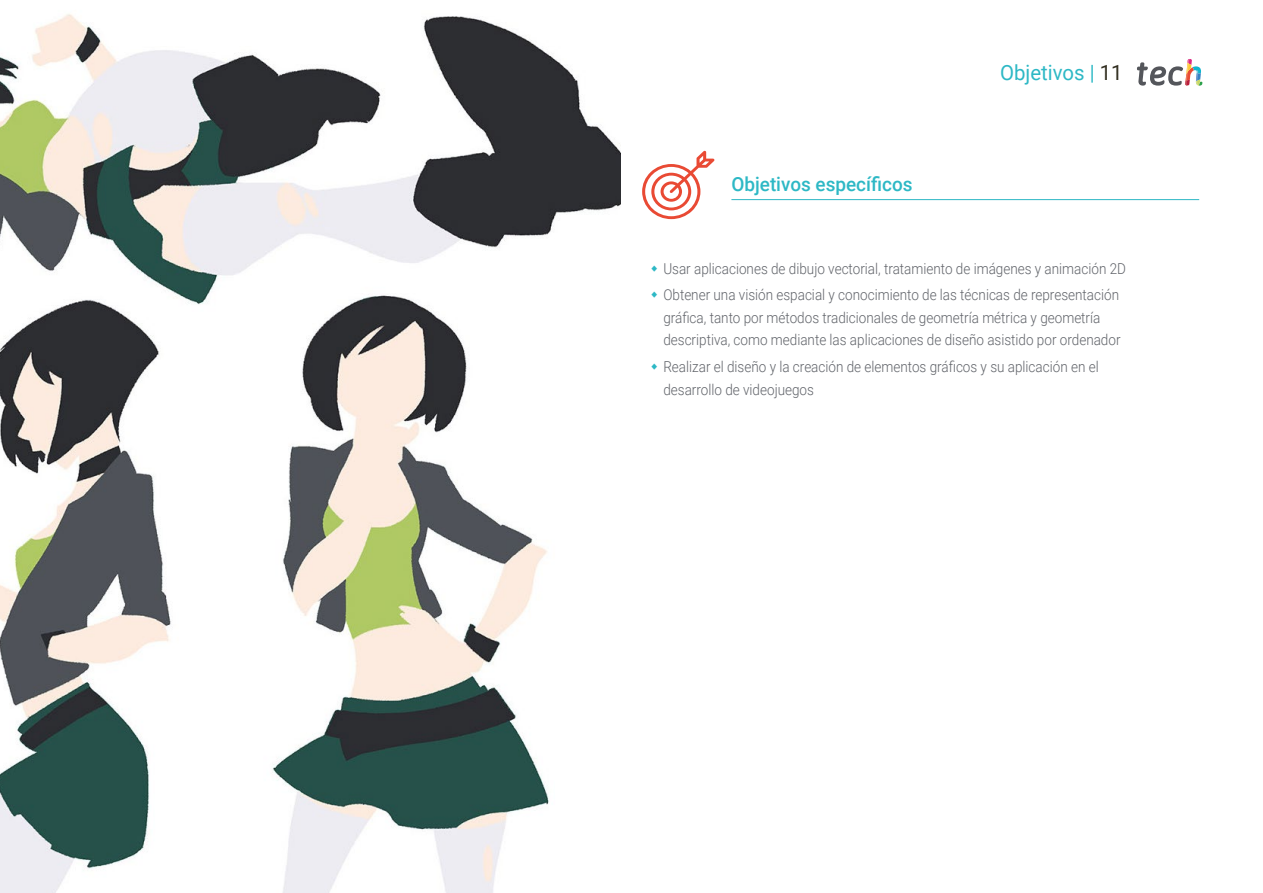
<style>
.page{position:relative;width:1263px;height:893px;background:#fff}
.page>*{position:absolute;margin:0;border:0;box-sizing:border-box;transform-origin:0 0}
.t1{font:21px "Roboto";color:#2db8c5}
.t2{font:500 19.5px "Roboto";color:#2db8c5}
.t3{font:300 15px/22.5px "Roboto";color:#61646a;scale:.9 1}
.s1{color:#312e20}
</style>
<div class="page">
<hr style="left:731px;top:199px;width:468px;height:1px;background:#2db8c5">
<svg style="left:642px;top:151px;width:72px;height:68px"></svg>
<img style="left:0;top:14px;width:621px;height:879px">
<svg style="left:1137px;top:59px;width:65px;height:27px"></svg>
<h2 class="t2" style="left:731px;top:170px;width:183px">Objetivos específicos</h2>
<h1 class="t1" style="left:1000px;top:57px;width:124px">Objetivos | <span class="s1">11</span></h1>
<p class="t3" style="left:663px;top:254px;width:515px;line-height:26.7px">Usar aplicaciones de dibujo vectorial, tratamiento de imágenes y animación 2D<br>Obtener una visión espacial y conocimiento de las técnicas de representación</p>
<p class="t3" style="left:663px;top:306px;width:509px">gráfica, tanto por métodos tradicionales de geometría métrica y geometría descriptiva, como mediante las aplicaciones de diseño asistido por ordenador</p>
<p class="t3" style="left:663px;top:355px;width:485px">Realizar el diseño y la creación de elementos gráficos y su aplicación en el desarrollo de videojuegos</p>
</div>
